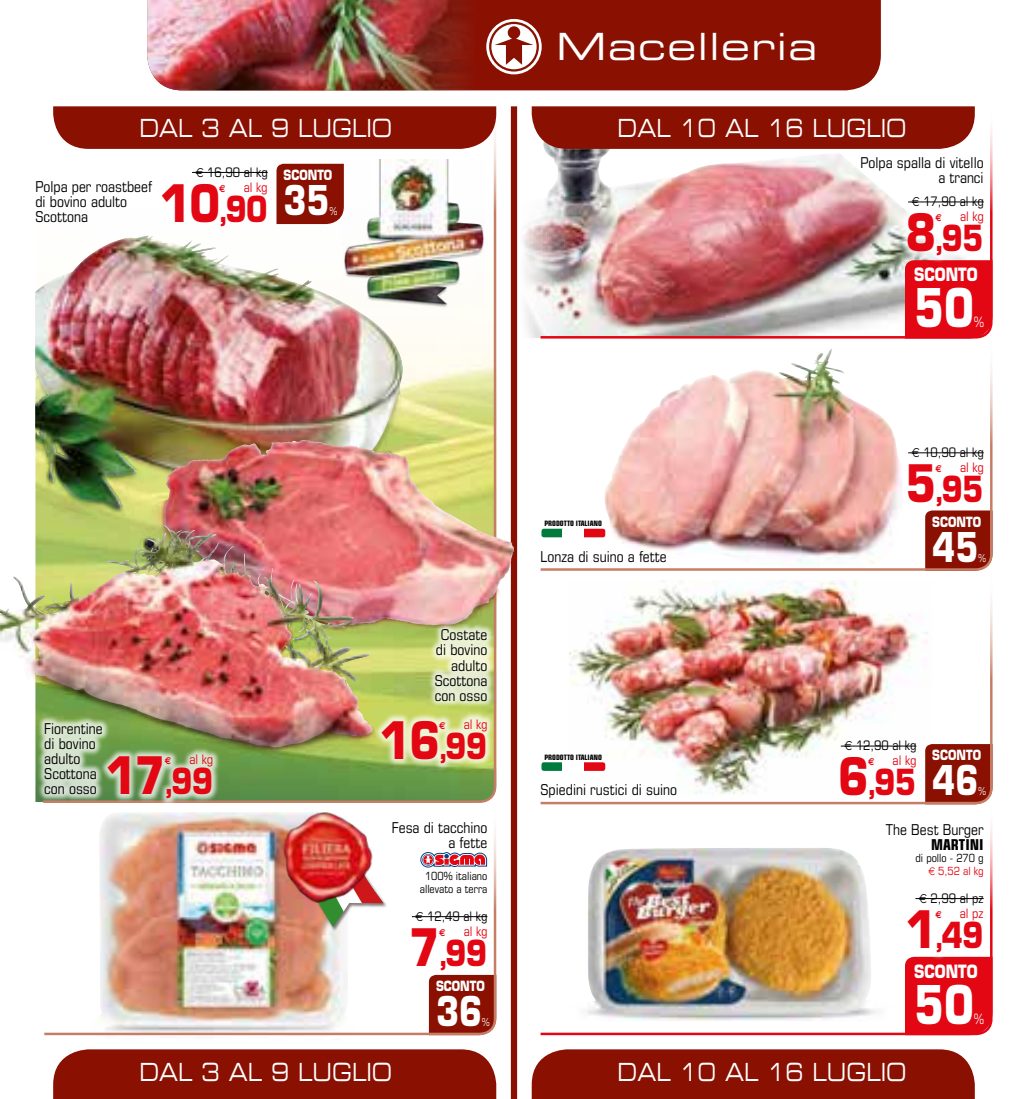
<style>
.page{position:relative;width:1028px;height:1099px;background:#fff}
.page>*{position:absolute;margin:0;border:0;box-sizing:border-box;transform-origin:0 0}
.t1{font:700 52px "Eurostile";color:#fff;scale:.8 1}
.t2{font:700 50.25px "Eurostile";color:#e30613;scale:.85 1}
.t3{font:700 40px "Eurostile";color:#fff;scale:.8 1}
.t4{font:37.5px "Eurostile Extended Two";letter-spacing:.04em;color:#fff}
.t5{font:700 35px "Eurostile";letter-spacing:-.025em;color:#e30613;scale:.85 1}
.t6{font:25px "Eurostile Extended Two";color:#fff;scale:.75 1}
.t7{font:700 17.88px "Eurostile";color:#fff;scale:.8 1}
.t8{font:15px/15px "Eurostile Condensed 2";color:#000;text-align:right}
.t9{font:15px "Eurostile Bold Condensed 2";color:#000}
.t10{font:700 13.75px "Eurostile";color:#fff;scale:.8 1}
.t11{font:13.75px "Eurostile";color:#fff;scale:.8 1}
.t12{font:13.12px/15px "Eurostile Condensed 2";color:#000;text-align:right}
.t13{font:13.12px "Eurostile Condensed 2";letter-spacing:-.005em;color:#e30613}
.t14{font:11.25px/12.5px "Eurostile Condensed 2";color:#000;text-align:center}
.t15{font:10.62px "Eurostile";color:#fff;scale:.8 1}
.t16{font:700 10px "Euro Sans";color:#e30613;scale:.85 1}
.t17{font:7.38px "Eurostile Bold Condensed 2";color:#000}
.s1{font-family:"Euro Sans"}
.s2{color:#e30613}
.s3{font-size:30px}
.s4{font-family:"Euro Sans";color:#e30613}
</style>
<div class="page">
<div style="left:475px;top:0;width:406px;height:90px;background:#8a1002"></div>
<img style="left:147px;top:0;width:328px;height:90px">
<svg style="left:486px;top:19px;width:55px;height:55px"></svg>
<img style="left:522px;top:220px;width:16px;height:118px">
<img style="left:538px;top:106px;width:455px;height:230px">
<svg style="left:538px;top:336px;width:455px;height:233px"></svg>
<svg style="left:541px;top:528px;width:21px;height:9px"></svg>
<div style="left:562px;top:528px;width:22px;height:9px;background:#fff"></div>
<svg style="left:584px;top:528px;width:21px;height:9px"></svg>
<img style="left:540px;top:569px;width:453px;height:231px">
<svg style="left:541px;top:762px;width:21px;height:8px"></svg>
<div style="left:562px;top:762px;width:22px;height:8px;background:#fff"></div>
<svg style="left:584px;top:762px;width:21px;height:8px"></svg>
<svg style="left:531px;top:106px;width:443px;height:43px;background:#8e180b"></svg>
<div style="left:531px;top:1049px;width:443px;height:49px;background:#8a1002"></div>
<div style="left:511px;top:106px;width:6px;height:992px;background:#8a1002"></div>
<img style="left:44px;top:812px;width:453px;height:224px">
<img style="left:41px;top:106px;width:456px;height:697px">
<img style="left:540px;top:800px;width:453px;height:236px">
<img style="left:342px;top:160px;width:143px;height:148px">
<img style="left:35px;top:236px;width:369px;height:280px">
<img style="left:35px;top:236px;width:367px;height:273px">
<div style="left:28px;top:173px;width:132px;height:56px;background:#fff"></div>
<div style="left:154px;top:159px;width:121px;height:75px;background:#fff"></div>
<hr style="left:192px;top:172px;width:76px;height:1px;background:#000">
<div style="left:276px;top:164px;width:68px;height:60px;background:#8a1002"></div>
<div style="left:37px;top:715px;width:73px;height:86px;background:#fff;opacity:.75"></div>
<div style="left:100px;top:746px;width:120px;height:60px;background:#fff;opacity:.75"></div>
<div style="left:427px;top:621px;width:68px;height:86px;background:#fff;opacity:.75"></div>
<div style="left:374px;top:711px;width:120px;height:60px;background:#fff;opacity:.75"></div>
<div style="left:53px;top:1049px;width:443px;height:49px;background:#8a1002"></div>
<img style="left:165px;top:440px;width:139px;height:47px">
<img style="left:106px;top:525px;width:66px;height:55px">
<div style="left:299px;top:832px;width:88px;height:100px;background:#504246;opacity:.7"></div>
<svg style="left:293px;top:832px;width:91px;height:95px"></svg>
<img style="left:275px;top:812px;width:105px;height:98px">
<h3 class="t4" style="left:556px;top:21px;width:262px">Macelleria</h3>
<h3 class="t6" style="left:139px;top:111px;width:339px">DAL 3 AL 9 LUGLIO</h3>
<h3 class="t6" style="left:617px;top:111px;width:387px">DAL 10 AL 16 LUGLIO</h3>
<p class="t8" style="left:35px;top:179px;width:118px;text-align:left">Polpa per roastbeef di bovino adulto<br>Scottona</p>
<p class="t12" style="left:196px;top:164px;width:73px"><span class="s1">€</span> 16,90 al kg <span class="s2">al kg</span></p>
<h2 class="t2" style="left:160px;top:172px;width:73px">10</h2>
<p class="t16" style="left:219px;top:182px;width:9px">€</p>
<h3 class="t5" style="left:219px;top:187px;width:59px"><span class="s3">,</span>90</h3>
<p class="t10" style="left:283px;top:166px;width:62px">SCONTO</p>
<h3 class="t3" style="left:283px;top:176px;width:59px">35</h3>
<p class="t15" style="left:330px;top:205px;width:11px">%</p>
<p class="t8" style="left:44px;top:721px;width:60px;text-align:left">Fiorentine di bovino adulto<br>Scottona con osso</p>
<p class="t13" style="left:189px;top:751px;width:25px">al kg</p>
<h2 class="t2" style="left:105px;top:744px;width:73px">17</h2>
<p class="t16" style="left:165px;top:754px;width:9px">€</p>
<h3 class="t5" style="left:164px;top:759px;width:59px"><span class="s3">,</span>99</h3>
<p class="t8" style="left:435px;top:627px;width:54px">Costate di bovino adulto<br>Scottona con osso</p>
<p class="t13" style="left:464px;top:716px;width:25px">al kg</p>
<h2 class="t2" style="left:379px;top:709px;width:73px">16</h2>
<p class="t16" style="left:439px;top:719px;width:9px">€</p>
<h3 class="t5" style="left:438px;top:724px;width:59px"><span class="s3">,</span>99</h3>
<p class="t8" style="left:392px;top:819px;width:97px">Fesa di tacchino a fette</p>
<p class="t14" style="left:420px;top:869px;width:69px">100% italiano allevato a terra</p>
<p class="t12" style="left:415px;top:908px;width:73px"><span class="s1">€</span> 12,49 al kg <span class="s2">al kg</span></p>
<h2 class="t2" style="left:409px;top:916px;width:38px">7</h2>
<p class="t16" style="left:439px;top:926px;width:9px">€</p>
<h3 class="t5" style="left:438px;top:931px;width:59px"><span class="s3">,</span>99</h3>
<p class="t10" style="left:436px;top:977px;width:62px">SCONTO</p>
<h3 class="t3" style="left:436px;top:986px;width:59px">36</h3>
<p class="t15" style="left:482px;top:1015px;width:11px">%</p>
<h3 class="t6" style="left:139px;top:1055px;width:339px">DAL 3 AL 9 LUGLIO</h3>
<p class="t8" style="left:860px;top:154px;width:125px">Polpa spalla di vitello a tranci</p>
<p class="t12" style="left:911px;top:194px;width:73px"><span class="s1">€</span> 17,90 al kg <span class="s2">al kg</span></p>
<h2 class="t2" style="left:905px;top:202px;width:38px">8</h2>
<p class="t16" style="left:935px;top:212px;width:9px">€</p>
<h3 class="t5" style="left:935px;top:217px;width:59px"><span class="s3">,</span>95</h3>
<p class="t7" style="left:914px;top:264px;width:81px">SCONTO</p>
<h1 class="t1" style="left:914px;top:275px;width:76px">50</h1>
<p class="t11" style="left:974px;top:313px;width:14px">%</p>
<p class="t12" style="left:911px;top:445px;width:73px"><span class="s1">€</span> 10,90 al kg <span class="s2">al kg</span></p>
<h2 class="t2" style="left:905px;top:452px;width:38px">5</h2>
<p class="t16" style="left:935px;top:463px;width:9px">€</p>
<h3 class="t5" style="left:935px;top:467px;width:59px"><span class="s3">,</span>95</h3>
<p class="t17" style="left:544px;top:519px;width:59px">PRODOTTO ITALIANO</p>
<p class="t8" style="left:540px;top:549px;width:128px">Lonza di suino a fette</p>
<p class="t10" style="left:932px;top:513px;width:62px">SCONTO</p>
<h3 class="t3" style="left:932px;top:522px;width:59px">45</h3>
<p class="t15" style="left:978px;top:551px;width:11px">%</p>
<p class="t17" style="left:544px;top:752px;width:59px">PRODOTTO ITALIANO</p>
<p class="t8" style="left:540px;top:782px;width:138px">Spiedini rustici di suino</p>
<p class="t12" style="left:844px;top:738px;width:73px"><span class="s1">€</span> 12,90 al kg <span class="s2">al kg</span></p>
<h2 class="t2" style="left:838px;top:746px;width:38px">6</h2>
<p class="t16" style="left:868px;top:756px;width:9px">€</p>
<h3 class="t5" style="left:867px;top:761px;width:59px"><span class="s3">,</span>95</h3>
<p class="t10" style="left:932px;top:746px;width:62px">SCONTO</p>
<h3 class="t3" style="left:932px;top:756px;width:59px">46</h3>
<p class="t15" style="left:978px;top:785px;width:11px">%</p>
<p class="t8" style="left:886px;top:821px;width:99px">The Best Burger</p>
<p class="t9" style="left:931px;top:835px;width:54px">MARTINI</p>
<p class="t14" style="left:915px;top:851px;width:70px;text-align:right">di pollo - 270 g <span class="s4">€</span> <span class="s2">5,52 al kg</span></p>
<p class="t12" style="left:919px;top:890px;width:66px"><span class="s1">€</span> 2,99 al pz <span class="s2">al pz</span></p>
<h2 class="t2" style="left:905px;top:898px;width:38px">1</h2>
<p class="t16" style="left:935px;top:908px;width:9px">€</p>
<h3 class="t5" style="left:935px;top:913px;width:59px"><span class="s3">,</span>49</h3>
<p class="t7" style="left:914px;top:960px;width:81px">SCONTO</p>
<h1 class="t1" style="left:914px;top:972px;width:76px">50</h1>
<p class="t11" style="left:974px;top:1010px;width:14px">%</p>
<h3 class="t6" style="left:617px;top:1055px;width:387px">DAL 10 AL 16 LUGLIO</h3>
</div>
